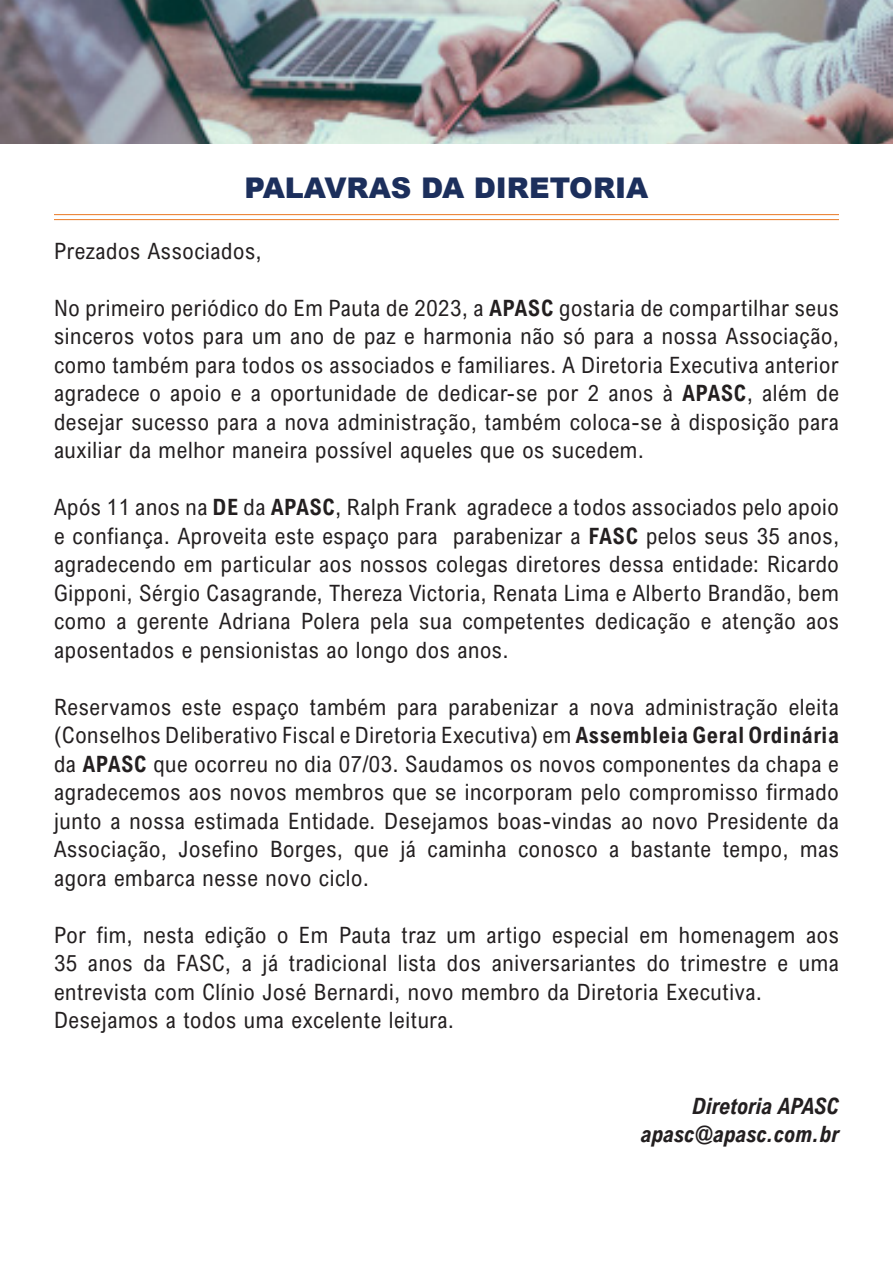
<style>
.page{position:relative;width:893px;height:1263px;background:#fff}
.page>*{position:absolute;margin:0;border:0;box-sizing:border-box;transform-origin:0 0}
.t1{font:900 28.5px "Arial";color:#1c2f5c}
.t2{font:22.5px/28.5px "Arial Nova Cond";letter-spacing:.03em;color:#231f20;text-align:justify}
.t3{font:italic 700 22.5px "Arial Nova Cond";color:#231f20}
.s1{font-weight:700}
</style>
<div class="page">
<hr style="left:54px;top:214px;width:785px;height:1px;background:#ea7924">
<hr style="left:54px;top:219px;width:785px;height:1px;background:#ea7924">
<img style="left:0;top:0;width:893px;height:143px">
<p class="t1" style="left:244px;top:167px;width:405px">PALAVRAS DA DIRETORIA</p>
<p class="t2" style="left:54px;top:236px;width:209px">Prezados Associados,</p>
<p class="t2" style="left:54px;top:293px;width:786px">No primeiro periódico do Em Pauta de 2023, a <span class="s1">APASC</span> gostaria de compartilhar seus sinceros votos para um ano de paz e harmonia não só para a nossa Associação, como também para todos os associados e familiares. A Diretoria Executiva anterior agradece o apoio e a oportunidade de dedicar-se por 2 anos à <span class="s1">APASC</span>, além de desejar sucesso para a nova administração, também coloca-se à disposição para auxiliar da melhor maneira possível aqueles que os sucedem.</p>
<p class="t2" style="left:54px;top:493px;width:786px">Após 11 anos na <span class="s1">DE</span> da <span class="s1">APASC</span>, Ralph Frank agradece a todos associados pelo apoio e confiança. Aproveita este espaço para parabenizar a <span class="s1">FASC</span> pelos seus 35 anos, agradecendo em particular aos nossos colegas diretores dessa entidade: Ricardo Gipponi, Sérgio Casagrande, Thereza Victoria, Renata Lima e Alberto Brandão, bem como a gerente Adriana Polera pela sua competentes dedicação e atenção aos aposentados e pensionistas ao longo dos anos.</p>
<p class="t2" style="left:54px;top:692px;width:786px">Reservamos este espaço também para parabenizar a nova administração eleita (Conselhos Deliberativo Fiscal e Diretoria Executiva) em <span class="s1">Assembleia Geral Ordinária </span>da <span class="s1">APASC</span> que ocorreu no dia 07/03. Saudamos os novos componentes da chapa e agradecemos aos novos membros que se incorporam pelo compromisso firmado junto a nossa estimada Entidade. Desejamos boas-vindas ao novo Presidente da Associação, Josefino Borges, que já caminha conosco a bastante tempo, mas agora embarca nesse novo ciclo.</p>
<p class="t2" style="left:54px;top:920px;width:786px">Por fim, nesta edição o Em Pauta traz um artigo especial em homenagem aos 35 anos da FASC, a já tradicional lista dos aniversariantes do trimestre e uma entrevista com Clínio José Bernardi, novo membro da Diretoria Executiva.</p>
<p class="t2" style="left:54px;top:1006px;width:401px">Desejamos a todos uma excelente leitura.</p>
<p class="t3" style="left:692px;top:1092px;width:148px">Diretoria APASC</p>
<p class="t3" style="left:641px;top:1120px;width:200px">apasc@apasc.com.br</p>
</div>
